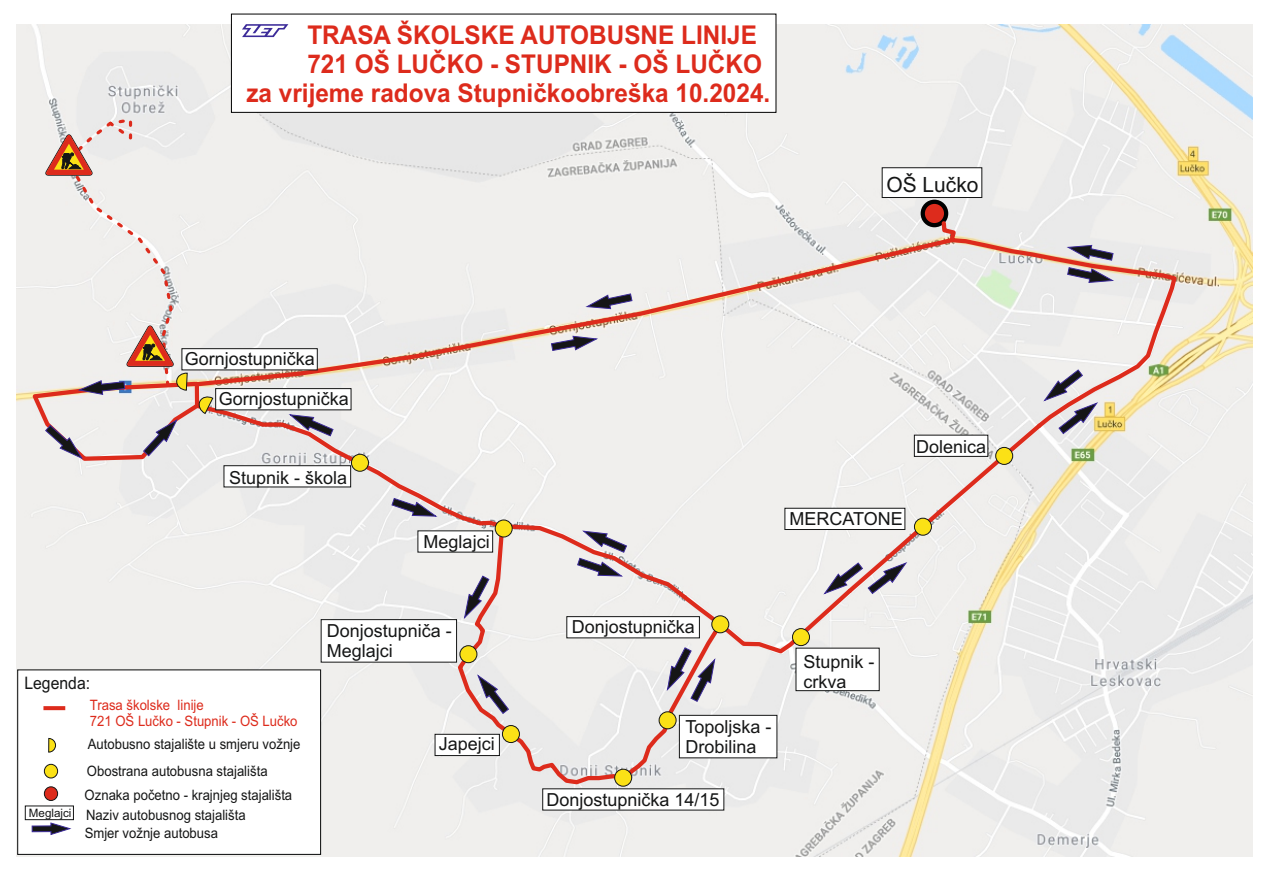
<style>
.page{position:relative;width:1263px;height:893px;background:#fff}
.page>*{position:absolute;margin:0;border:0;box-sizing:border-box;transform-origin:0 0}
.t1{font:700 25.95px "Arial";color:#dd2b1c;scale:.94 1}
.t2{font:21px "Arial";color:#151616}
.t3{font:18px/20.1px "Arial";color:#151616}
.t4{font:17.25px "Arial";color:#151616;scale:.91 1}
.t5{font:14.4px/18.8px "Arial";color:#151616;scale:.91 1}
.t6{font:14.4px/16px "Arial";color:#dd2b1c;scale:.91 1}
.t7{font:11.55px "Arial";color:#151616}
</style>
<div class="page">
<img style="left:16px;top:24px;width:1236px;height:833px">
<svg style="left:231px;top:13px;width:546px;height:100px"></svg>
<svg style="left:242px;top:24px;width:46px;height:13px"></svg>
<svg style="left:881px;top:167px;width:102px;height:31px"></svg>
<div style="left:921px;top:200px;width:27px;height:27px;background:#dd2b1c;border:4px solid #000;border-radius:50%"></div>
<div style="left:29px;top:379px;width:827px;height:407px;background:#f0efed"></div>
<svg style="left:352px;top:235px;width:587px;height:154px"></svg>
<div style="left:351px;top:454px;width:18px;height:18px;background:#fbe116;border:1px solid #151616;border-radius:50%"></div>
<div style="left:614px;top:769px;width:18px;height:18px;background:#fbe116;border:1px solid #151616;border-radius:50%"></div>
<svg style="left:542px;top:788px;width:183px;height:23px"></svg>
<div style="left:792px;top:628px;width:18px;height:18px;background:#fbe116;border:1px solid #151616;border-radius:50%"></div>
<svg style="left:795px;top:647px;width:85px;height:44px"></svg>
<svg style="left:17px;top:669px;width:305px;height:186px"></svg>
<svg style="left:48px;top:738px;width:8px;height:15px"></svg>
<div style="left:44px;top:786px;width:14px;height:15px;background:#dd2b1c;border:1px solid #151616;border-radius:50%"></div>
<svg style="left:43px;top:706px;width:22px;height:4px"></svg>
<div style="left:44px;top:764px;width:14px;height:14px;background:#fbe116;border:1px solid #151616;border-radius:50%"></div>
<svg style="left:24px;top:805px;width:50px;height:31px"></svg>
<svg style="left:784px;top:369px;width:315px;height:228px"></svg>
<svg style="left:939px;top:219px;width:240px;height:213px"></svg>
<svg style="left:584px;top:286px;width:49px;height:24px"></svg>
<svg style="left:550px;top:335px;width:49px;height:25px"></svg>
<svg style="left:320px;top:497px;width:458px;height:262px"></svg>
<svg style="left:45px;top:116px;width:307px;height:372px"></svg>
<h1 class="t1" style="left:307px;top:25px;width:480px">TRASA ŠKOLSKE AUTOBUSNE LINIJE</h1>
<h1 class="t1" style="left:307px;top:54px;width:485px">721 OŠ LUČKO - STUPNIK - OŠ LUČKO</h1>
<h1 class="t1" style="left:246px;top:83px;width:559px">za vrijeme radova Stupničkoobreška 10.2024.</h1>
<p class="t2" style="left:886px;top:177px;width:94px">OŠ Lučko</p>
<p class="t3" style="left:185px;top:351px;width:132px">Gornjostupnička</p>
<p class="t3" style="left:219px;top:390px;width:132px">Gornjostupnička</p>
<p class="t3" style="left:229px;top:469px;width:120px">Stupnik - škola</p>
<p class="t3" style="left:424px;top:533px;width:68px">Meglajci</p>
<p class="t4" style="left:24px;top:676px;width:74px">Legenda:</p>
<p class="t7" style="left:29px;top:808px;width:44px">Meglajci</p>
<p class="t6" style="left:90px;top:699px;width:230px">Trasa školske linije<br>721 OŠ Lučko - Stupnik - OŠ Lučko</p>
<p class="t5" style="left:88px;top:736px;width:235px">Autobusno stajalište u smjeru vožnje</p>
<p class="t5" style="left:85px;top:787px;width:230px">Oznaka početno - krajnjeg stajališta<br>Naziv autobusnog stajališta<br>Smjer vožnje autobusa</p>
<p class="t5" style="left:87px;top:763px;width:200px">Obostrana autobusna stajališta</p>
<p class="t3" style="left:327px;top:622px;width:127px">Donjostupniča -<br>Meglajci</p>
<p class="t3" style="left:439px;top:735px;width:58px">Japejci</p>
<p class="t3" style="left:916px;top:438px;width:72px">Dolenica</p>
<p class="t3" style="left:789px;top:511px;width:115px">MERCATONE</p>
<p class="t3" style="left:572px;top:618px;width:125px">Donjostupnička</p>
<p class="t3" style="left:685px;top:718px;width:88px">Topoljska -<br>Drobilina</p>
<p class="t3" style="left:546px;top:791px;width:175px">Donjostupnička 14/15</p>
<p class="t3" style="left:803px;top:653px;width:73px">Stupnik - crkva</p>
</div>
